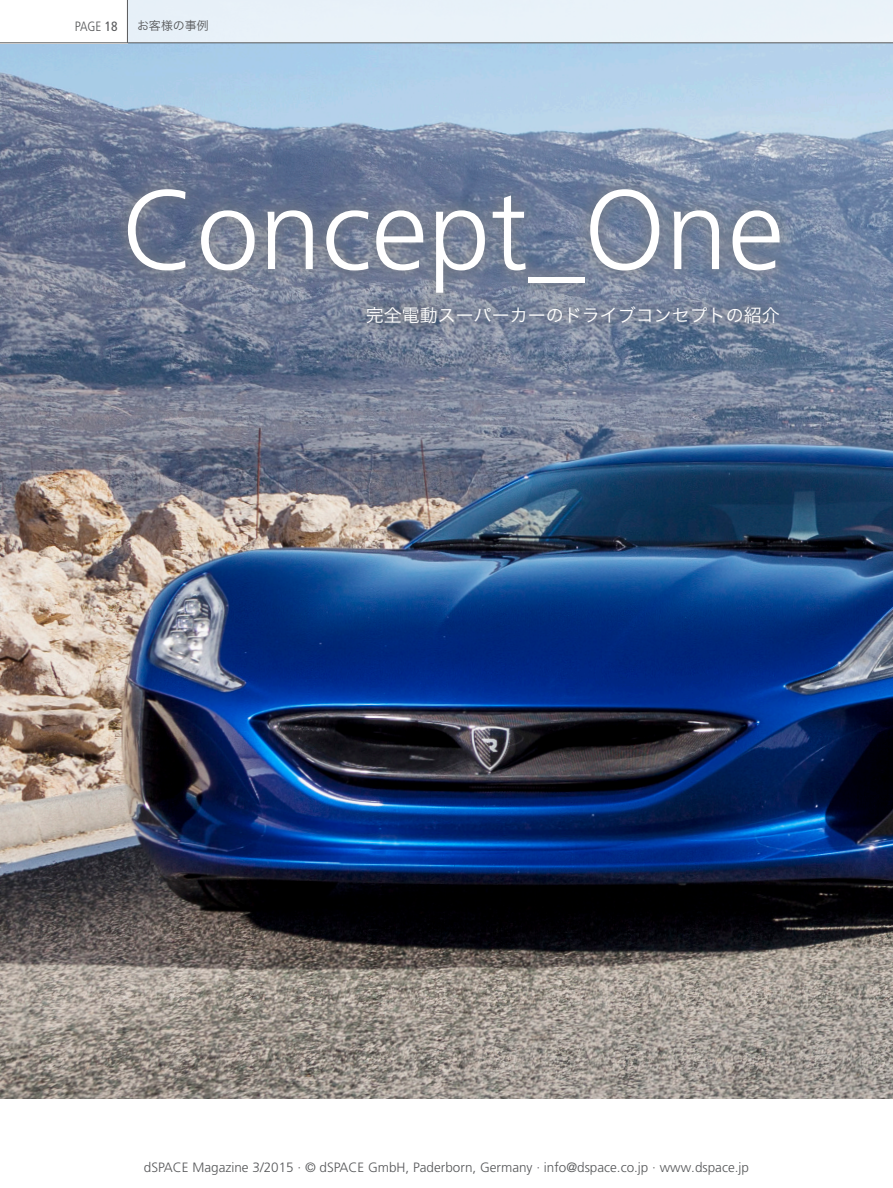
<style>
.page{position:relative;width:893px;height:1188px;background:#fff}
.page>*{position:absolute;margin:0;border:0;box-sizing:border-box;transform-origin:0 0}
.t1{font:300 112.5px "Frutiger LT Pro";color:#fff}
.J_Title_white{font:18px "Hira Kaku Pro W3";color:#fff}
.t2{font:300 13.5px "Frutiger LT Pro";color:#57585a}
.t3{font:300 condensed 13.5px "Frutiger LT Pro";color:#57585a}
.J_Heder_Left{font:12px "Hira Kaku Pro W3";letter-spacing:-.015em;color:#57585a}
.s1{font-weight:400}
</style>
<div class="page">
<img style="left:0;top:44px;width:893px;height:1055px">
<div style="left:127px;top:0;width:766px;height:43px;background:#e9f2f9"></div>
<hr style="left:0;top:43px;width:893px;height:1px;background:#57585a">
<hr style="left:127px;top:0;width:1px;height:43px;background:#57585a">
<div style="left:110px;top:171px;width:687px;height:139px;background:#808285;opacity:.75"></div>
<div style="left:350px;top:290px;width:445px;height:51px;background:#57585a;opacity:.75"></div>
<p class="t3" style="left:75px;top:18px;width:44px">PAGE <span class="s1">18</span></p>
<p class="J_Heder_Left" style="left:137px;top:15px;width:73px">お客様の事例</p>
<p class="t1" style="left:122px;top:165px;width:664px">Concept_One</p>
<p class="J_Title_white" style="left:366px;top:300px;width:415px">完全電動スーパーカーのドライブコンセプトの紹介</p>
<p class="t2" style="left:144px;top:1159px;width:607px">dSPACE Magazine 3/2015 · © dSPACE GmbH, Paderborn, Germany · info@dspace.co.jp · www.dspace.jp</p>
</div>
